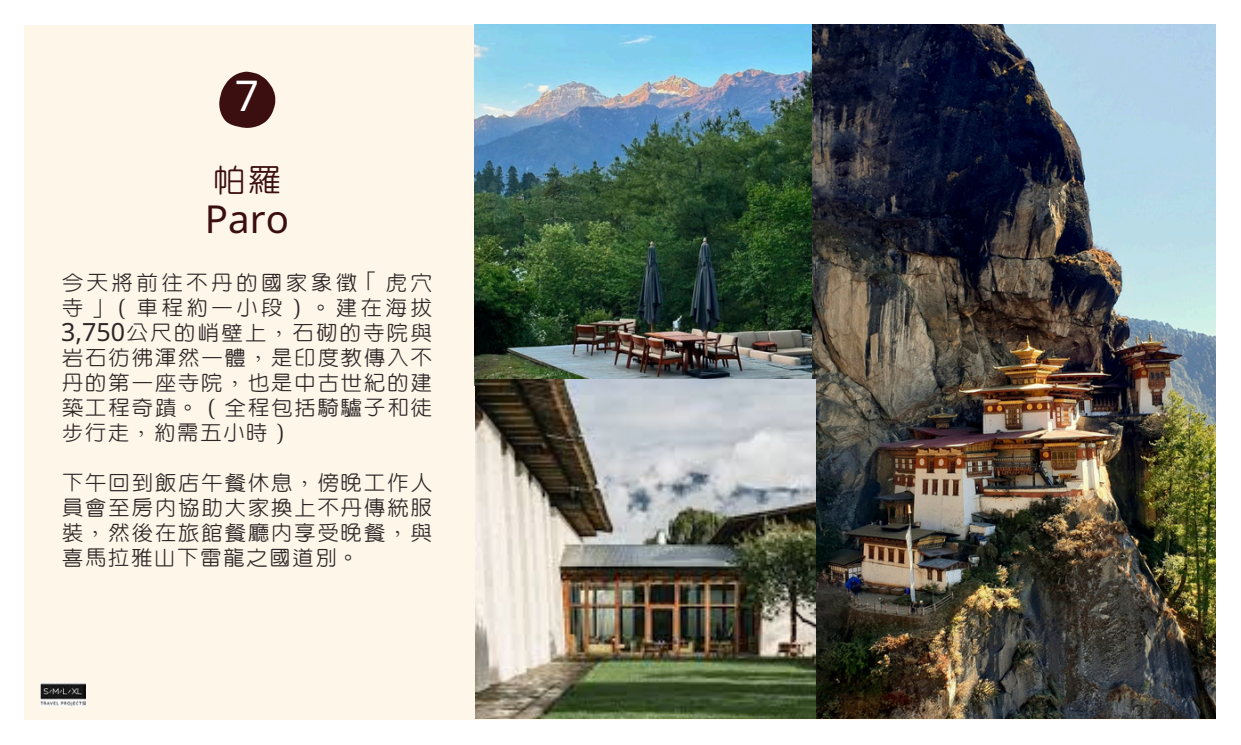
<style>
.page{position:relative;width:1241px;height:745px;background:#fff}
.page>*{position:absolute;margin:0;border:0;box-sizing:border-box;transform-origin:0 0}
.t1{font:42.35px "Noto Sans";color:#fff}
.t2{font:38.5px/40.6px "Noto Sans";color:#3b0f0f}
.t3{font:25.03px/24.8px "cw Te X Yen";letter-spacing:.005em;color:#2d2626;text-align:justify}
.s1{font-family:"cw Te X Yen"}
.s2{font-family:"Noto Sans"}
</style>
<div class="page">
<div style="left:24px;top:25px;width:1191px;height:694px;background:#fff6ea"></div>
<svg style="left:219px;top:72px;width:56px;height:56px"></svg>
<img style="left:1166px;top:688px;width:50px;height:31px">
<img style="left:800px;top:25px;width:415px;height:693px">
<img style="left:40px;top:682px;width:45px;height:24px">
<img style="left:475px;top:25px;width:336px;height:354px">
<img style="left:475px;top:379px;width:340px;height:338px">
<p class="t1" style="left:235px;top:66px;width:26px">7</p>
<p class="t2" style="left:205px;top:157px;width:86px"><span class="s1">帕羅<br></span>Paro</p>
<p class="t3" style="left:61px;top:271px;width:373px">今天將前往不丹的國家象徵「虎穴寺」（車程約一小段）。建在海拔<span class="s2">3,750</span>公尺的峭壁上，石砌的寺院與岩石彷彿渾然一體，是印度教傳入不丹的第一座寺院，也是中古世紀的建築工程奇蹟。（全程包括騎驢子和徒步行走，約需五小時）</p>
<p class="t3" style="left:61px;top:470px;width:373px">下午回到飯店午餐休息，傍晚工作人員會至房內協助大家換上不丹傳統服裝，然後在旅館餐廳內享受晚餐，與喜馬拉雅山下雷龍之國道別。</p>
</div>
